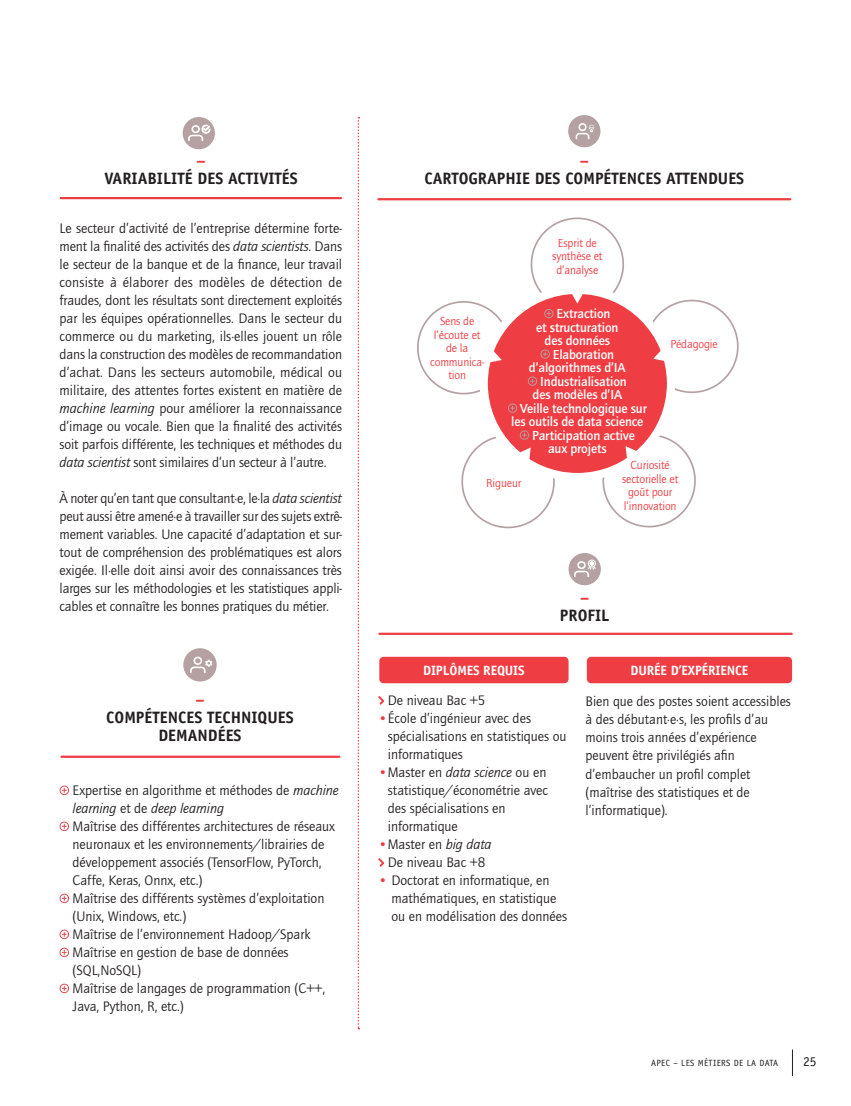
<style>
.page{position:relative;width:851px;height:1106px;background:#fff}
.page>*{position:absolute;margin:0;border:0;box-sizing:border-box;transform-origin:0 0}
.t1{font:700 16.5px/18px "Officina Sans";color:#231f20;text-align:center}
.t2{font:700 16.5px "Officina Sans";color:#ee3d43}
.t3{font:14.25px/18px "Quay Itc T";color:#231f20}
.t4{font:700 13.5px "Quay Itc T";letter-spacing:-.01em;color:#fff}
.t5{font:700 13.5px "Officina Sans";letter-spacing:-.01em;color:#fff}
.t6{font:13.5px "Officina Sans";color:#231f20}
.t7{font:12px/13.5px "Quay Itc T";letter-spacing:-.01em;color:#ee3d43;text-align:center}
.t8{font:9px "Officina Sans";letter-spacing:.04em;color:#231f20}
.s1{font-style:italic}
.s2{color:#ee3d43}
</style>
<div class="page">
<svg style="left:792px;top:1049px;width:1px;height:27px"></svg>
<hr style="left:61px;top:197px;width:280px;height:2px;background:#ee3d43">
<div style="left:183px;top:117px;width:32px;height:32px;background:#b5a1a2;border-radius:50%"></div>
<svg style="left:188px;top:125px;width:22px;height:16px"></svg>
<hr style="left:378px;top:198px;width:412px;height:2px;background:#ee3d43">
<div style="left:568px;top:115px;width:32px;height:32px;background:#b5a1a2;border-radius:50%"></div>
<svg style="left:575px;top:123px;width:19px;height:16px"></svg>
<svg style="left:417px;top:217px;width:322px;height:312px"></svg>
<div style="left:484px;top:290px;width:186px;height:187px;background:#ee3d43;border-radius:50%"></div>
<div style="left:479px;top:286px;width:196px;height:195px;border:8px solid #fff;border-radius:50%"></div>
<svg style="left:569px;top:290px;width:16px;height:13px"></svg>
<svg style="left:486px;top:348px;width:15px;height:15px"></svg>
<svg style="left:516px;top:448px;width:14px;height:15px"></svg>
<svg style="left:625px;top:446px;width:14px;height:15px"></svg>
<svg style="left:653px;top:347px;width:15px;height:15px"></svg>
<svg style="left:544px;top:309px;width:9px;height:9px"></svg>
<svg style="left:540px;top:349px;width:9px;height:10px"></svg>
<svg style="left:527px;top:376px;width:10px;height:10px"></svg>
<svg style="left:508px;top:403px;width:9px;height:10px"></svg>
<svg style="left:519px;top:430px;width:10px;height:10px"></svg>
<hr style="left:61px;top:755px;width:278px;height:3px;background:#ee3d43">
<svg style="left:60px;top:785px;width:9px;height:10px"></svg>
<svg style="left:60px;top:821px;width:9px;height:10px"></svg>
<svg style="left:60px;top:893px;width:9px;height:10px"></svg>
<svg style="left:60px;top:929px;width:9px;height:10px"></svg>
<svg style="left:60px;top:947px;width:9px;height:10px"></svg>
<svg style="left:60px;top:983px;width:9px;height:10px"></svg>
<div style="left:183px;top:648px;width:34px;height:33px;background:#b5a1a2;border-radius:50%"></div>
<svg style="left:190px;top:656px;width:22px;height:17px"></svg>
<svg style="left:357px;top:117px;width:2px;height:912px"></svg>
<hr style="left:379px;top:632px;width:412px;height:3px;background:#ee3d43">
<div style="left:379px;top:657px;width:189px;height:26px;background:#ee3d43;border-radius:4px"></div>
<div style="left:586px;top:657px;width:206px;height:26px;background:#ee3d43;border-radius:4px"></div>
<svg style="left:378px;top:696px;width:6px;height:9px"></svg>
<svg style="left:378px;top:858px;width:6px;height:9px"></svg>
<div style="left:568px;top:553px;width:32px;height:32px;background:#b5a1a2;border-radius:50%"></div>
<svg style="left:574px;top:559px;width:22px;height:18px"></svg>
<p class="t2" style="left:197px;top:150px;width:11px">–</p>
<p class="t1" style="left:105px;top:169px;width:195px">VARIABILITÉ DES ACTIVITÉS</p>
<p class="t3" style="left:60px;top:219px;width:284px;text-align:justify">Le secteur d’activité de l’entreprise détermine forte&shy;ment la finalité des activités des <span class="s1">data scientists</span>. Dans le secteur de la banque et de la finance, leur travail consiste à élaborer des modèles de détection de fraudes, dont les résultats sont directement exploités par les équipes opérationnelles. Dans le secteur du commerce ou du marketing, ils·elles jouent un rôle dans la construction des modèles de recommandation d’achat. Dans les secteurs automobile, médical ou militaire, des attentes fortes existent en matière de <span class="s1">machine learning</span> pour améliorer la reconnaissance d’image ou vocale. Bien que la finalité des activités soit parfois différente, les techniques et méthodes du <span class="s1">data scientist</span> sont similaires d’un secteur à l’autre.</p>
<p class="t3" style="left:60px;top:489px;width:284px;text-align:justify">À noter qu’en tant que consultant·e, le·la <span class="s1">data scientist </span>peut aussi être amené·e à travailler sur des sujets extrê&shy;mement variables. Une capacité d’adaptation et sur&shy;tout de compréhension des problématiques est alors exigée. Il·elle doit ainsi avoir des connaissances très larges sur les méthodologies et les statistiques appli&shy;cables et connaître les bonnes pratiques du métier.</p>
<p class="t2" style="left:195px;top:689px;width:11px">–</p>
<p class="t1" style="left:106px;top:708px;width:189px">COMPÉTENCES TECHNIQUES<br>DEMANDÉES</p>
<p class="t3" style="left:73px;top:781px;width:267px">Expertise en algorithme et méthodes de <span class="s1">machine learning</span> et de <span class="s1">deep learning<br></span>Maîtrise des différentes architectures de réseaux neuronaux et les environnements/librairies de développement associés (TensorFlow, PyTorch, Caffe, Keras, Onnx, etc.)<br>Maîtrise des différents systèmes d’exploitation (Unix, Windows, etc.)<br>Maîtrise de l’environnement Hadoop/Spark Maîtrise en gestion de base de données (SQL,NoSQL)<br>Maîtrise de langages de programmation (C++, Java, Python, R, etc.)</p>
<p class="t2" style="left:579px;top:150px;width:11px">–</p>
<p class="t1" style="left:424px;top:169px;width:321px">CARTOGRAPHIE DES COMPÉTENCES ATTENDUES</p>
<p class="t7" style="left:430px;top:314px;width:55px">Sens de l’écoute et de la communica&shy;tion</p>
<p class="t7" style="left:552px;top:236px;width:52px">Esprit de synthèse et d’analyse</p>
<p class="t4" style="left:556px;top:306px;width:55px">Extraction</p>
<p class="t4" style="left:536px;top:319px;width:84px">et structuration</p>
<p class="t4" style="left:544px;top:333px;width:67px">des données</p>
<p class="t4" style="left:552px;top:346px;width:63px">Elaboration</p>
<p class="t4" style="left:529px;top:360px;width:98px">d’algorithmes d’IA</p>
<p class="t4" style="left:540px;top:373px;width:88px">Industrialisation</p>
<p class="t4" style="left:532px;top:387px;width:91px">des modèles d’IA</p>
<p class="t4" style="left:520px;top:400px;width:128px">Veille technologique sur</p>
<p class="t4" style="left:511px;top:414px;width:134px">les outils de data science</p>
<p class="t4" style="left:532px;top:427px;width:104px">Participation active</p>
<p class="t4" style="left:548px;top:441px;width:60px">aux projets</p>
<p class="t7" style="left:670px;top:337px;width:49px">Pédagogie</p>
<p class="t7" style="left:486px;top:476px;width:36px">Rigueur</p>
<p class="t7" style="left:622px;top:458px;width:58px">Curiosité sectorielle et goût pour l’innovation</p>
<p class="t2" style="left:580px;top:587px;width:11px">–</p>
<p class="t1" style="left:560px;top:606px;width:51px">PROFIL</p>
<p class="t5" style="left:423px;top:662px;width:103px">DIPLÔMES REQUIS</p>
<p class="t5" style="left:630px;top:662px;width:119px">DURÉE D’EXPÉRIENCE</p>
<p class="t3" style="left:387px;top:690px;width:99px">De niveau Bac +5</p>
<p class="t3" style="left:388px;top:708px;width:180px;text-indent:-10px"><span class="s2">•</span>École d’ingénieur avec des spécialisations en statistiques ou informatiques</p>
<p class="t3" style="left:388px;top:762px;width:162px;text-indent:-10px"><span class="s2">•</span>Master en <span class="s1">data science</span> ou en statistique/économétrie avec des spécialisations en informatique</p>
<p class="t3" style="left:378px;top:834px;width:115px;text-align:center"><span class="s2">•</span>Master en <span class="s1">big data<br></span>De niveau Bac +8</p>
<p class="t3" style="left:391px;top:870px;width:177px;text-indent:-13px"><span class="s2">•</span> Doctorat en informatique, en mathématiques, en statistique ou en modélisation des données</p>
<p class="t3" style="left:585px;top:692px;width:207px">Bien que des postes soient accessibles à des débutant·e·s, les profils d’au moins trois années d’expérience peuvent être privilégiés afin d’embaucher un profil complet (maîtrise des statistiques et de l’informatique).</p>
<p class="t8" style="left:651px;top:1057px;width:128px">APEC – LES MÉTIERS DE LA DATA</p>
<p class="t6" style="left:802px;top:1053px;width:15px">25</p>
</div>
